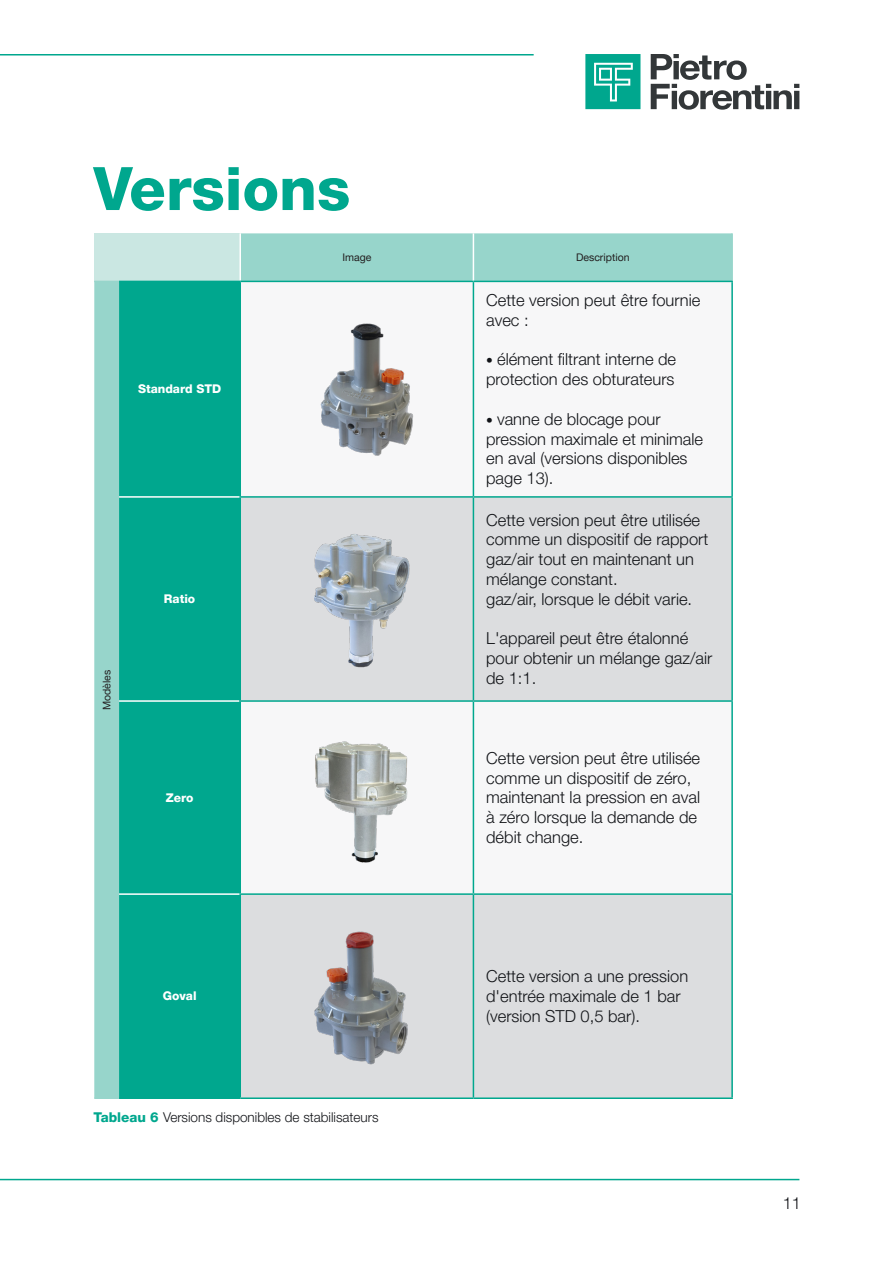
<style>
.page{position:relative;width:893px;height:1263px;background:#fff}
.page>*{position:absolute;margin:0;border:0;box-sizing:border-box;transform-origin:0 0}
.Titolo_Capitolo{font:800 60px "Helvetica Neue LT Pro";color:#00a78e}
.testo_tabella{font:300 16.5px/19.8px "Helvetica Neue LT Pro";color:#121418}
.t1{font:300 13.5px "Helvetica Neue LT Pro";color:#121418}
.testo_tabella-2{font:800 12px "Helvetica Neue LT Pro";color:#fff}
.testo_tabella-3{font:10.5px "Helvetica Neue LT Pro";color:#231f20}
.s1{font-size:13.5px}
.s2{font-weight:800;color:#00a78e}
</style>
<div class="page">
<hr style="left:0;top:54px;width:534px;height:2px;background:#00a78e">
<hr style="left:0;top:1179px;width:799px;height:1px;background:#00a78e">
<svg style="left:651px;top:54px;width:148px;height:56px"></svg>
<svg style="left:585px;top:54px;width:55px;height:55px;background:#27b49f"></svg>
<svg style="left:94px;top:233px;width:637px;height:864px;background:#9ed7ce"></svg>
<svg style="left:119px;top:282px;width:120px;height:815px;background:#02a78f"></svg>
<svg style="left:241px;top:282px;width:490px;height:214px"></svg>
<svg style="left:241px;top:498px;width:490px;height:599px;fill:#dcdddf"></svg>
<hr style="left:239px;top:233px;width:2px;height:48px;background:#fff">
<hr style="left:119px;top:700px;width:120px;height:2px;background:#fff">
<hr style="left:94px;top:1097px;width:25px;height:2px;background:#97d5cb">
<hr style="left:240px;top:281px;width:233px;height:1px;background:#00a78e">
<hr style="left:473px;top:282px;width:1px;height:214px;background:#00a78e">
<hr style="left:731px;top:282px;width:2px;height:214px;background:#00a78e">
<hr style="left:239px;top:496px;width:234px;height:2px;background:#00a78e">
<hr style="left:239px;top:498px;width:2px;height:202px;background:#00a78e">
<hr style="left:473px;top:496px;width:260px;height:2px;background:#00a78e">
<hr style="left:473px;top:498px;width:1px;height:202px;background:#00a78e">
<hr style="left:731px;top:498px;width:2px;height:202px;background:#00a78e">
<hr style="left:239px;top:700px;width:234px;height:2px;background:#00a78e">
<hr style="left:239px;top:702px;width:2px;height:191px;background:#00a78e">
<hr style="left:473px;top:700px;width:260px;height:2px;background:#00a78e">
<hr style="left:473px;top:702px;width:1px;height:191px;background:#00a78e">
<hr style="left:731px;top:702px;width:2px;height:191px;background:#00a78e">
<hr style="left:239px;top:893px;width:234px;height:2px;background:#00a78e">
<hr style="left:473px;top:893px;width:260px;height:2px;background:#00a78e">
<hr style="left:473px;top:895px;width:1px;height:202px;background:#00a78e">
<hr style="left:731px;top:895px;width:2px;height:202px;background:#00a78e">
<hr style="left:240px;top:1097px;width:233px;height:2px;background:#00a78e">
<hr style="left:473px;top:1097px;width:260px;height:2px;background:#00a78e">
<hr style="left:119px;top:893px;width:120px;height:2px;background:#fff">
<hr style="left:239px;top:895px;width:2px;height:202px;background:#00a78e">
<hr style="left:119px;top:1097px;width:121px;height:2px;background:#00a78e">
<hr style="left:119px;top:281px;width:121px;height:1px;background:#00a78e">
<hr style="left:239px;top:282px;width:2px;height:214px;background:#00a78e">
<hr style="left:119px;top:496px;width:120px;height:2px;background:#fff">
<svg style="left:94px;top:281px;width:25px;height:1px"></svg>
<hr style="left:473px;top:233px;width:1px;height:48px;background:#fff">
<hr style="left:731px;top:233px;width:2px;height:48px;background:#97d5cb">
<hr style="left:473px;top:281px;width:260px;height:1px;background:#00a78e">
<img style="left:303px;top:917px;width:117px;height:157px">
<img style="left:303px;top:306px;width:117px;height:165px">
<img style="left:311px;top:519px;width:101px;height:156px">
<img style="left:309px;top:738px;width:103px;height:126px">
<p class="Titolo_Capitolo" style="left:94px;top:153px;width:258px">Versions</p>
<p class="testo_tabella-2" style="left:138px;top:382px;width:85px">Standard STD</p>
<p class="testo_tabella-3" style="left:100px;top:710px;width:42px;rotate:-90deg">Modèles</p>
<p class="testo_tabella-2" style="left:164px;top:592px;width:33px">Ratio</p>
<p class="testo_tabella-2" style="left:166px;top:790px;width:29px">Zero</p>
<p class="testo_tabella-2" style="left:163px;top:989px;width:35px">Goval</p>
<p class="testo_tabella-3" style="left:342px;top:251px;width:30px">Image</p>
<p class="testo_tabella-3" style="left:576px;top:251px;width:55px">Description</p>
<p class="testo_tabella" style="left:486px;top:290px;width:216px">Cette version peut être fournie avec :</p>
<p class="testo_tabella" style="left:486px;top:349px;width:192px"><span class="s1">•</span> élément filtrant interne de protection des obturateurs</p>
<p class="testo_tabella" style="left:486px;top:409px;width:218px"><span class="s1">•</span> vanne de blocage pour pression maximale et minimale en aval (versions disponibles page 13).</p>
<p class="testo_tabella" style="left:486px;top:509px;width:224px">Cette version peut être utilisée comme un dispositif de rapport gaz/air tout en maintenant un mélange constant.<br>gaz/air, lorsque le débit varie.</p>
<p class="testo_tabella" style="left:486px;top:628px;width:228px">L'appareil peut être étalonné pour obtenir un mélange gaz/air de 1:1.</p>
<p class="testo_tabella" style="left:486px;top:748px;width:215px">Cette version peut être utilisée comme un dispositif de zéro, maintenant la pression en aval à zéro lorsque la demande de débit change.</p>
<p class="testo_tabella" style="left:486px;top:966px;width:204px">Cette version a une pression d'entrée maximale de 1 bar (version STD 0,5 bar).</p>
<p class="t1" style="left:94px;top:1109px;width:287px"><span class="s2">Tableau 6</span> Versions disponibles de stabilisateurs</p>
<p class="testo_tabella" style="left:783px;top:1193px;width:20px">11</p>
</div>
